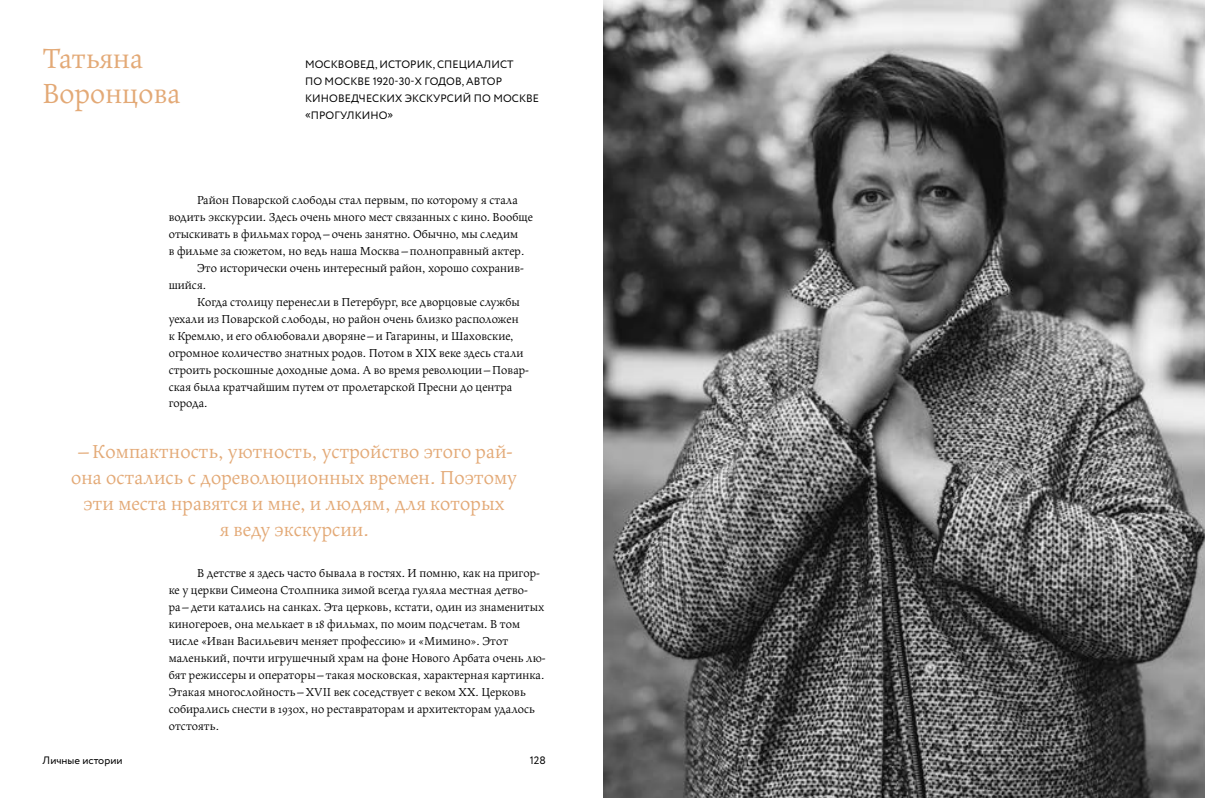
<style>
.page{position:relative;width:1205px;height:798px;background:#fff}
.page>*{position:absolute;margin:0;border:0;box-sizing:border-box;transform-origin:0 0}
.t1{font:31.25px/35px "Maiola Pro";color:#e3a976}
.t2{font:21.25px/25.8px "Maiola Pro";color:#e3a976;text-align:center}
.t3{font:13px/17px "Maiola Pro";color:#000}
.t4{font:10.75px/17px "Circe";letter-spacing:.01em;color:#000}
</style>
<div class="page">
<img style="left:603px;top:0;width:602px;height:797px">
<h1 class="t1" style="left:43px;top:42px;width:140px">Татьяна<br>Воронцова</h1>
<p class="t4" style="left:305px;top:56px;width:236px">МОСКВОВЕД, ИСТОРИК, СПЕЦИАЛИСТ<br>ПО МОСКВЕ 1920-30-Х ГОДОВ, АВТОР<br>КИНОВЕДЧЕСКИХ ЭКСКУРСИЙ ПО МОСКВЕ «ПРОГУЛКИНО»</p>
<p class="t3" style="left:197px;top:191px;width:322px">Район Поварской слободы стал первым, по которому я стала</p>
<p class="t3" style="left:169px;top:208px;width:366px">водить экскурсии. Здесь очень много мест связанных с кино. Вообще</p>
<p class="t3" style="left:169px;top:225px;width:351px">отыскивать в фильмах город–очень занятно. Обычно, мы следим</p>
<p class="t3" style="left:169px;top:242px;width:357px">в фильме за сюжетом, но ведь наша Москва–полноправный актер.</p>
<p class="t3" style="left:197px;top:259px;width:328px">Это исторически очень интересный район, хорошо сохранив-</p>
<p class="t3" style="left:169px;top:276px;width:39px">шийся.</p>
<p class="t3" style="left:197px;top:293px;width:324px">Когда столицу перенесли в Петербург, все дворцовые службы</p>
<p class="t3" style="left:169px;top:310px;width:351px">уехали из Поварской слободы, но район очень близко расположен</p>
<p class="t3" style="left:169px;top:327px;width:346px">к Кремлю, и его облюбовали дворяне–и Гагарины, и Шаховские,</p>
<p class="t3" style="left:169px;top:344px;width:356px">огромное количество знатных родов. Потом в XIX веке здесь стали</p>
<p class="t3" style="left:169px;top:361px;width:362px">строить роскошные доходные дома. А во время революции–Повар-</p>
<p class="t3" style="left:169px;top:378px;width:345px">ская была кратчайшим путем от пролетарской Пресни до центра</p>
<p class="t3" style="left:169px;top:395px;width:40px">города.</p>
<h2 class="t2" style="left:71px;top:439px;width:447px">–Компактность, уютность, устройство этого рай&shy;она остались с дореволюционных времен. Поэтому эти места нравятся и мне, и людям, для которых<br>я веду экскурсии.</h2>
<p class="t3" style="left:169px;top:565px;width:378px;text-indent:28px">В детстве я здесь часто бывала в гостях. И помню, как на пригор&shy;ке у церкви Симеона Столпника зимой всегда гуляла местная детво&shy;ра–дети катались на санках. Эта церковь, кстати, один из знаменитых киногероев, она мелькает в 18 фильмах, по моим подсчетам. В том числе «Иван Васильевич меняет профессию» и «Мимино». Этот маленький, почти игрушечный храм на фоне Нового Арбата очень лю&shy;бят режиссеры и операторы–такая московская, характерная картинка.<br>Этакая многослойность–XVII век соседствует с веком XX. Церковь собирались снести в 1930х, но реставраторам и архитекторам удалось отстоять.</p>
<p class="t4" style="left:43px;top:752px;width:81px">Личные истории</p>
<p class="t4" style="left:530px;top:752px;width:18px">128</p>
</div>
